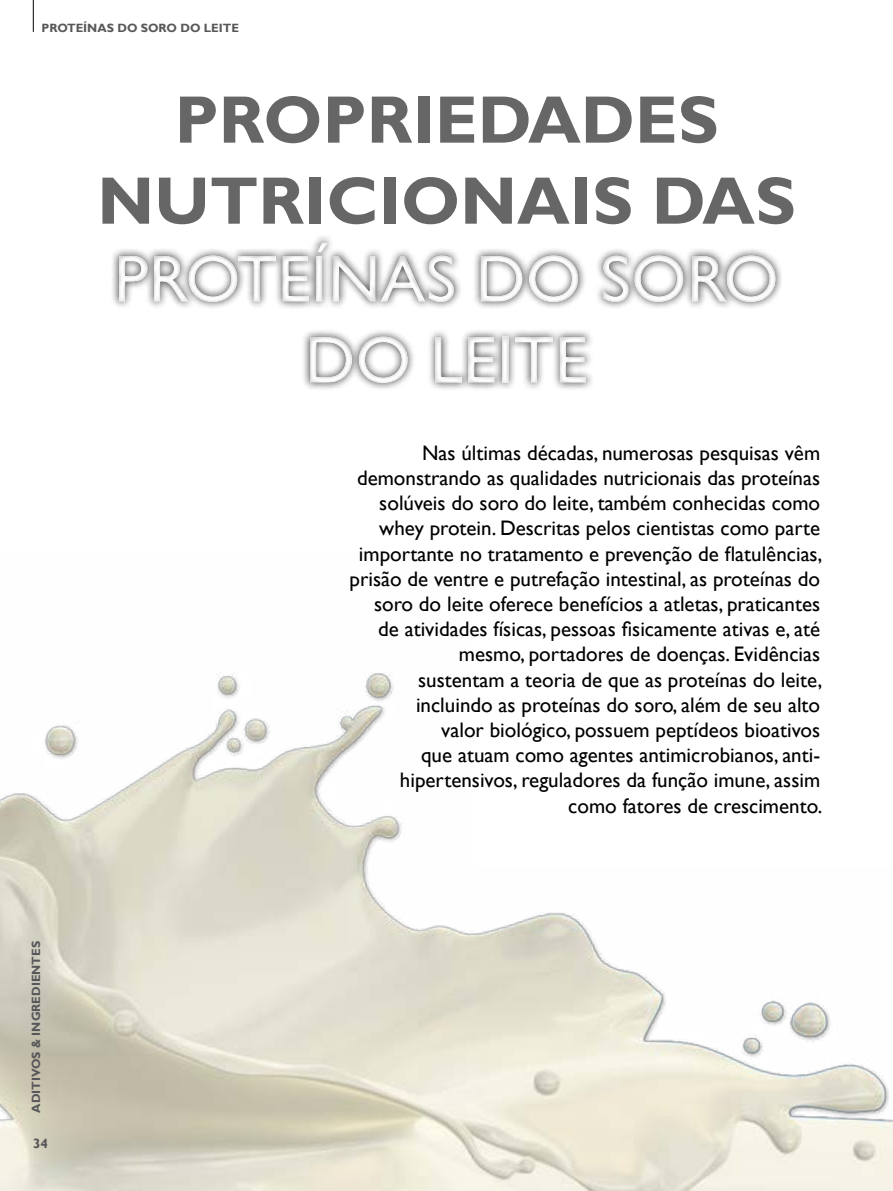
<style>
.page{position:relative;width:893px;height:1191px;background:#fff}
.page>*{position:absolute;margin:0;border:0;box-sizing:border-box;transform-origin:0 0}
.título{font:700 67.5px/81px "Gill Sans";color:#666;text-align:center}
.t1{font:67.5px/81px "Gill Sans";color:#fff;text-align:center}
.olho{font:21px/25.2px "Gill Sans";color:#000;text-align:right}
.t2{font:700 13.5px "Gill Sans";color:#58585a}
.t3{font:700 12px "Gill Sans";color:#58585a}
</style>
<div class="page">
<img style="left:0;top:672px;width:893px;height:519px">
<div style="left:111px;top:238px;width:673px;height:152px;background:#000;opacity:.75"></div>
<hr style="left:33px;top:0;width:1px;height:32px;background:#000">
<p class="t3" style="left:42px;top:21px;width:199px">PROTEÍNAS DO SORO DO LEITE</p>
<p class="título" style="left:97px;top:81px;width:700px">PROPRIEDADES<br>NUTRICIONAIS DAS</p>
<h1 class="t1" style="left:114px;top:240px;width:666px">PROTEÍNAS DO SORO<br>DO LEITE</h1>
<p class="t3" style="left:29px;top:1112px;width:173px;rotate:-90deg">ADITIVOS &amp; INGREDIENTES</p>
<p class="t2" style="left:33px;top:1135px;width:16px">34</p>
<p class="olho" style="left:350px;top:440px;width:474px">Nas últimas décadas, numerosas pesquisas vêm demonstrando as qualidades nutricionais das proteínas solúveis do soro do leite, também conhecidas como whey protein. Descritas pelos cientistas como parte importante no tratamento e prevenção de flatulências, prisão de ventre e putrefação intestinal, as proteínas do soro do leite oferece benefícios a atletas, praticantes<br>de atividades físicas, pessoas fisicamente ativas e, até mesmo, portadores de doenças. Evidências<br>sustentam a teoria de que as proteínas do leite, incluindo as proteínas do soro, além de seu alto<br>valor biológico, possuem peptídeos bioativos<br>que atuam como agentes antimicrobianos, anti&shy;hipertensivos, reguladores da função imune, assim como fatores de crescimento.</p>
</div>
